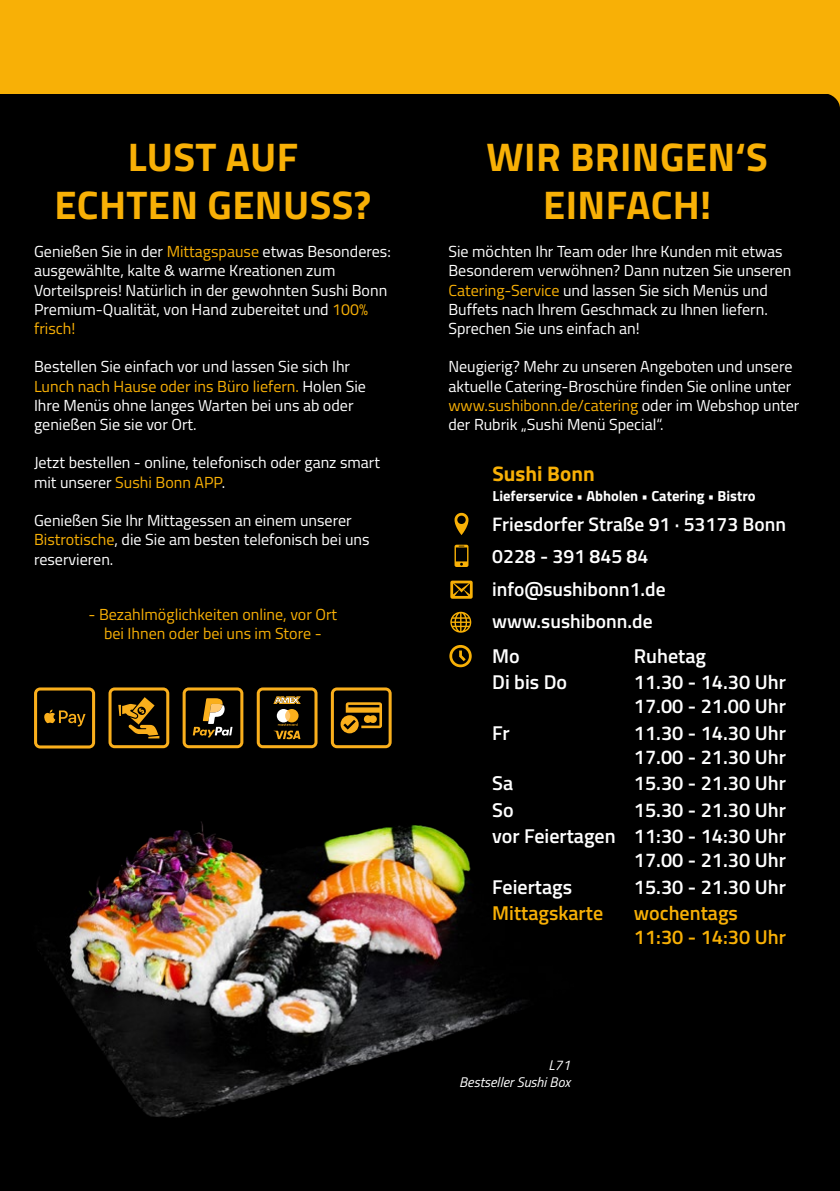
<style>
.page{position:relative;width:840px;height:1191px;background:#fff}
.page>*{position:absolute;margin:0;border:0;box-sizing:border-box;transform-origin:0 0}
.t1{font:700 40px/48px "Titillium";letter-spacing:.01em;color:#f8b006;text-align:center}
.t2{font:700 21px "Titillium";color:#f8b006}
.t3{font:600 20px/24px "Titillium";color:#fff}
.t4{font:600 20px/24px "Titillium";color:#f8b006}
.t5{font:600 19.4px/32.4px "Titillium";color:#fff}
.t6{font:16px/19.2px "Titillium";color:#fff}
.t7{font:16px/19.2px "Titillium";color:#f8b006;text-align:center}
.t8{font:700 14.6px "Titillium";color:#fff}
.t9{font:italic 14px/16.8px "Titillium";color:#fff;text-align:right}
.s1{color:#f8b006}
</style>
<div class="page">
<div style="left:0;top:0;width:839px;height:1191px;background:#000"></div>
<div style="left:0;top:0;width:839px;height:93px;background:#f8b006"></div>
<svg style="left:792px;top:93px;width:47px;height:11px"></svg>
<svg style="left:108px;top:687px;width:61px;height:61px"></svg>
<svg style="left:331px;top:687px;width:60px;height:61px"></svg>
<svg style="left:256px;top:687px;width:61px;height:61px"></svg>
<svg style="left:182px;top:687px;width:61px;height:61px"></svg>
<svg style="left:34px;top:687px;width:61px;height:61px"></svg>
<img style="left:38px;top:821px;width:488px;height:297px">
<svg style="left:454px;top:544px;width:14px;height:23px"></svg>
<svg style="left:450px;top:580px;width:22px;height:19px"></svg>
<svg style="left:450px;top:612px;width:21px;height:20px"></svg>
<svg style="left:454px;top:513px;width:14px;height:22px"></svg>
<svg style="left:449px;top:645px;width:22px;height:22px"></svg>
<h1 class="t1" style="left:54px;top:131px;width:318px">LUST AUF<br>ECHTEN GENUSS?</h1>
<p class="t6" style="left:34px;top:241px;width:358px">Genießen Sie in der <span class="s1">Mittagspause</span> etwas Besonderes: ausgewählte, kalte &amp; warme Kreationen zum Vorteilspreis! Natürlich in der gewohnten Sushi Bonn Premium-Qualität, von Hand zubereitet und <span class="s1">100% frisch!</span></p>
<p class="t6" style="left:34px;top:356px;width:333px">Bestellen Sie einfach vor und lassen Sie sich Ihr <span class="s1">Lunch nach Hause oder ins Büro liefern.</span> Holen Sie Ihre Menüs ohne langes Warten bei uns ab oder genießen Sie sie vor Ort.</p>
<p class="t6" style="left:34px;top:452px;width:347px">Jetzt bestellen - online, telefonisch oder ganz smart mit unserer <span class="s1">Sushi Bonn APP</span>.</p>
<p class="t6" style="left:34px;top:510px;width:337px">Genießen Sie Ihr Mittagessen an einem unserer<br><span class="s1">Bistrotische</span>, die Sie am besten telefonisch bei uns reservieren.</p>
<p class="t7" style="left:88px;top:604px;width:250px">- Bezahlmöglichkeiten online, vor Ort bei Ihnen oder bei uns im Store -</p>
<h1 class="t1" style="left:486px;top:131px;width:282px">WIR BRINGEN‘S<br>EINFACH!</h1>
<p class="t6" style="left:448px;top:241px;width:344px">Sie möchten Ihr Team oder Ihre Kunden mit etwas Besonderem verwöhnen? Dann nutzen Sie unseren <span class="s1">Catering-Service</span> und lassen Sie sich Menüs und Buffets nach Ihrem Geschmack zu Ihnen liefern.<br>Sprechen Sie uns einfach an!</p>
<p class="t6" style="left:448px;top:356px;width:352px">Neugierig? Mehr zu unseren Angeboten und unsere aktuelle Catering-Broschüre finden Sie online unter <span class="s1">www.sushibonn.de/catering</span> oder im Webshop unter der Rubrik „Sushi Menü Special“.</p>
<h2 class="t2" style="left:492px;top:458px;width:104px">Sushi Bonn</h2>
<p class="t8" style="left:492px;top:485px;width:264px">Lieferservice • Abholen • Catering • Bistro</p>
<p class="t5" style="left:492px;top:506px;width:295px">Friesdorfer Straße 91 · 53173 Bonn<br>0228 - 391 845 84 info@sushibonn1.de www.sushibonn.de</p>
<p class="t3" style="left:492px;top:643px;width:29px">Mo</p>
<p class="t3" style="left:633px;top:643px;width:74px">Ruhetag</p>
<p class="t3" style="left:492px;top:669px;width:76px">Di bis Do</p>
<p class="t3" style="left:633px;top:669px;width:153px">11.30 - 14.30 Uhr<br>17.00 - 21.00 Uhr</p>
<p class="t3" style="left:492px;top:719px;width:19px">Fr</p>
<p class="t3" style="left:633px;top:719px;width:153px">11.30 - 14.30 Uhr<br>17.00 - 21.30 Uhr</p>
<p class="t3" style="left:492px;top:770px;width:22px">Sa</p>
<p class="t3" style="left:633px;top:770px;width:153px">15.30 - 21.30 Uhr</p>
<p class="t3" style="left:492px;top:796px;width:23px">So</p>
<p class="t3" style="left:492px;top:795px;width:295px;line-height:26.6px;text-align:right">15.30 - 21.30 Uhr<br>vor Feiertagen 11:30 - 14:30 Uhr</p>
<p class="t3" style="left:633px;top:847px;width:153px">17.00 - 21.30 Uhr</p>
<p class="t3" style="left:492px;top:873px;width:81px">Feiertags</p>
<p class="t3" style="left:633px;top:873px;width:153px">15.30 - 21.30 Uhr</p>
<p class="t4" style="left:492px;top:900px;width:112px">Mittagskarte</p>
<p class="t4" style="left:633px;top:900px;width:153px">wochentags<br>11:30 - 14:30 Uhr</p>
<p class="t9" style="left:459px;top:1056px;width:113px">L71<br>Bestseller Sushi Box</p>
</div>
